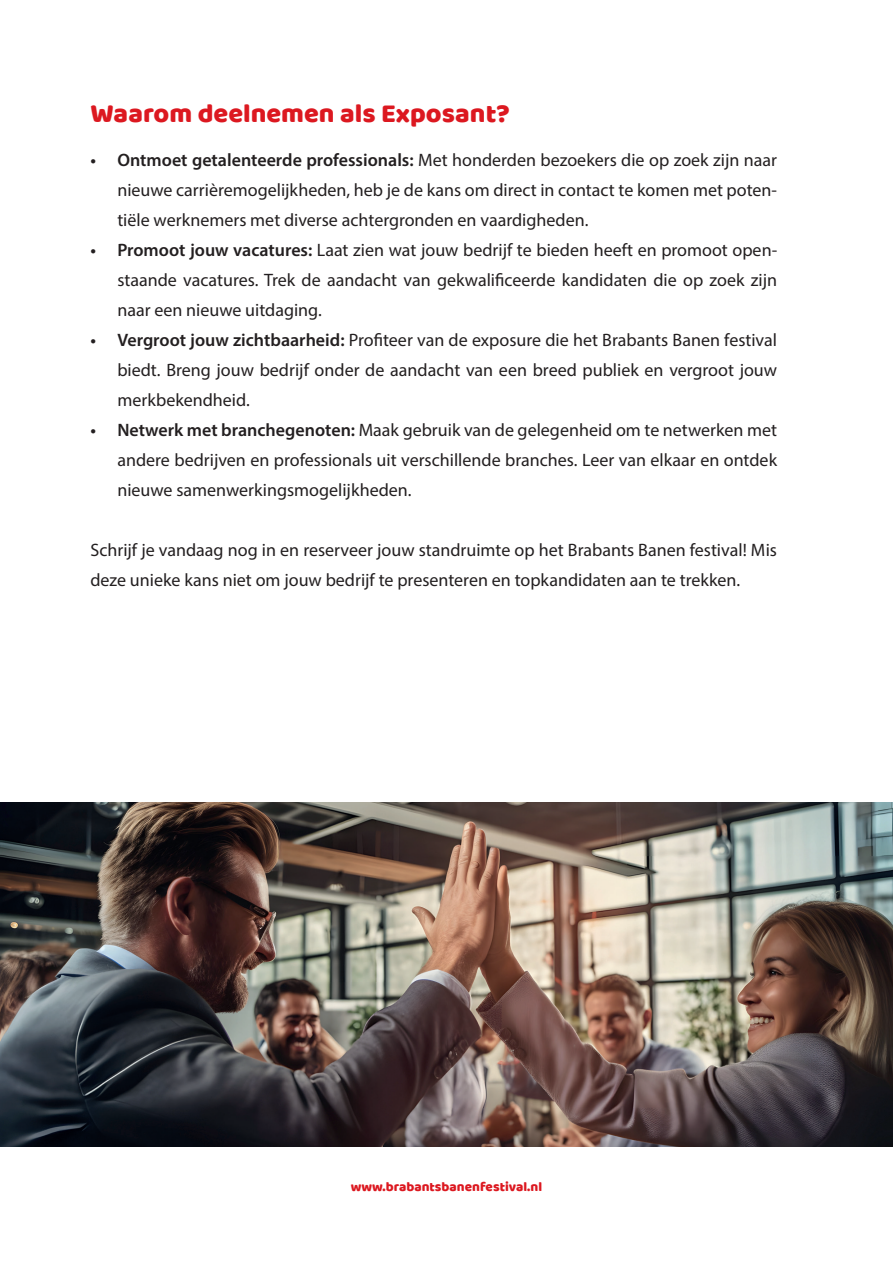
<style>
.page{position:relative;width:893px;height:1263px;background:#fff}
.page>*{position:absolute;margin:0;border:0;box-sizing:border-box;transform-origin:0 0}
.t1{font:27px "Baloo";color:#dc1820}
.t2{font:18px/30px "Myriad Pro";color:#231f20;text-align:justify}
.t3{font:13.5px "Baloo";color:#dc1820}
.s1{font-weight:600}
</style>
<div class="page">
<img style="left:0;top:802px;width:893px;height:345px">
<h1 class="t1" style="left:90px;top:97px;width:421px">Waarom deelnemen als Exposant?</h1>
<p class="t2" style="left:117px;top:144px;width:661px;text-indent:-27px"><span class="s1">• Ontmoet getalenteerde professionals:</span> Met honderden bezoekers die op zoek zijn naar nieuwe carrièremogelijkheden, heb je de kans om direct in contact te komen met poten&shy;tiële werknemers met diverse achtergronden en vaardigheden.</p>
<p class="t2" style="left:117px;top:234px;width:661px;text-indent:-27px"><span class="s1">• Promoot jouw vacatures:</span> Laat zien wat jouw bedrijf te bieden heeft en promoot open&shy;staande vacatures. Trek de aandacht van gekwalificeerde kandidaten die op zoek zijn naar een nieuwe uitdaging.</p>
<p class="t2" style="left:117px;top:324px;width:661px;text-indent:-27px"><span class="s1">• Vergroot jouw zichtbaarheid:</span> Profiteer van de exposure die het Brabants Banen festival biedt. Breng jouw bedrijf onder de aandacht van een breed publiek en vergroot jouw merkbekendheid.</p>
<p class="t2" style="left:117px;top:414px;width:661px;text-indent:-27px"><span class="s1">• Netwerk met branchegenoten:</span> Maak gebruik van de gelegenheid om te netwerken met andere bedrijven en professionals uit verschillende branches. Leer van elkaar en ontdek nieuwe samenwerkingsmogelijkheden.</p>
<p class="t2" style="left:90px;top:534px;width:688px">Schrijf je vandaag nog in en reserveer jouw standruimte op het Brabants Banen festival! Mis deze unieke kans niet om jouw bedrijf te presenteren en topkandidaten aan te trekken.</p>
<p class="t3" style="left:351px;top:1178px;width:193px">www.brabantsbanenfestival.nl</p>
</div>
